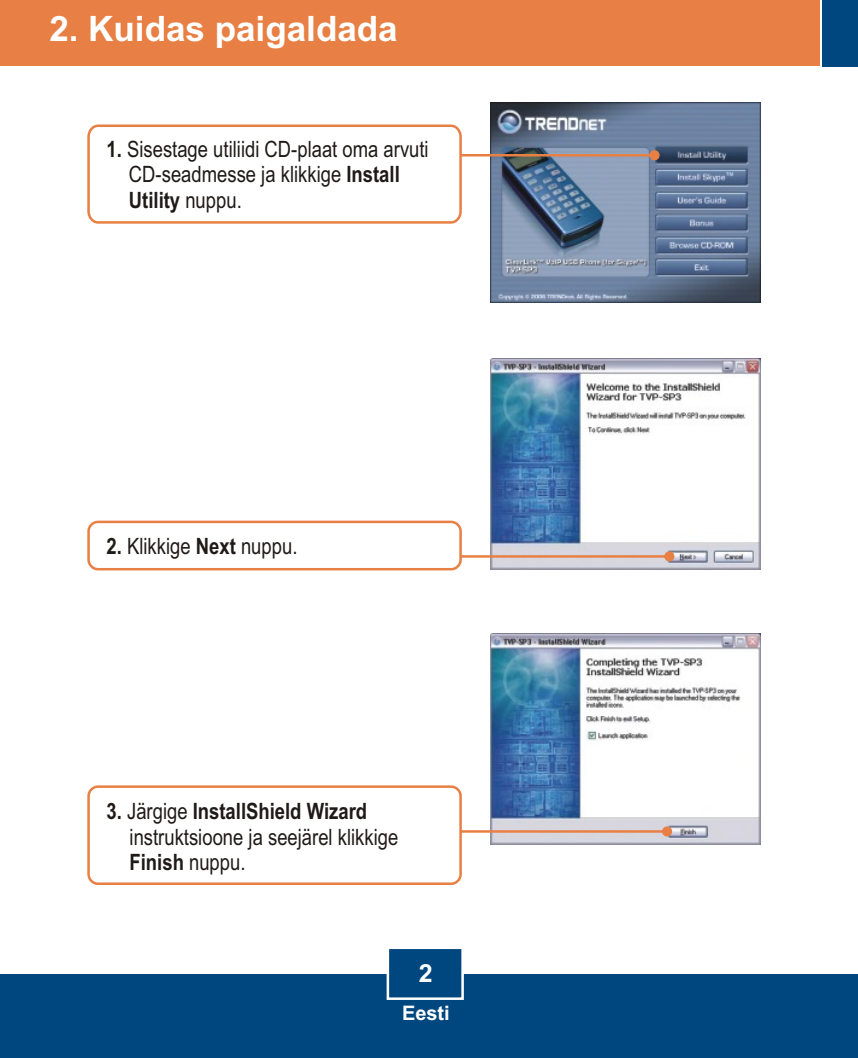
<style>
.page{position:relative;width:858px;height:1058px;background:#fff}
.page>*{position:absolute;margin:0;border:0;box-sizing:border-box;transform-origin:0 0}
.t1{font:700 35px "Arial";color:#fff}
.t2{font:700 25px "Arial";color:#fff}
.t3{font:22.5px/25.8px "Arial Narrow";color:#1f1a17}
.t4{font:700 20px "Arial";color:#fff}
.s1{font-weight:700}
</style>
<div class="page">
<img style="left:490px;top:103px;width:270px;height:199px">
<img style="left:490px;top:633px;width:270px;height:211px">
<img style="left:490px;top:358px;width:270px;height:211px">
<svg style="left:463px;top:150px;width:196px;height:10px;background:#a18f8b"></svg>
<svg style="left:87px;top:124px;width:376px;height:100px"></svg>
<svg style="left:462px;top:551px;width:212px;height:10px;background:#dfc1b6"></svg>
<svg style="left:462px;top:826px;width:210px;height:10px;background:#dfc1b6"></svg>
<div style="left:87px;top:520px;width:375px;height:50px;background:#fff;border:3px solid #e88045;border-radius:9px"></div>
<div style="left:87px;top:785px;width:375px;height:100px;background:#fff;border:3px solid #e88045;border-radius:9px"></div>
<div style="left:0;top:973px;width:858px;height:85px;background:#004780"></div>
<div style="left:0;top:0;width:819px;height:66px;background:#e88045"></div>
<div style="left:822px;top:0;width:36px;height:66px;background:#004780"></div>
<svg style="left:385px;top:949px;width:80px;height:51px"></svg>
<h1 class="t1" style="left:49px;top:16px;width:350px">2. Kuidas paigaldada</h1>
<p class="t3" style="left:129px;top:138px;width:301px;text-indent:-22px"><span class="s1">1.</span> Sisestage utiliidi CD-plaat oma arvuti<br>CD-seadmesse ja klikkige <span class="s1">Install<br>Utility</span> nuppu.</p>
<p class="t3" style="left:107px;top:535px;width:192px"><span class="s1">2.</span> Klikkige <span class="s1">Next</span> nuppu.</p>
<p class="t3" style="left:130px;top:800px;width:270px;text-indent:-23px"><span class="s1">3.</span> Järgige <span class="s1">InstallShield Wizard </span>instruktsioone ja seejärel klikkige<br><span class="s1">Finish</span> nuppu.</p>
<p class="t2" style="left:419px;top:964px;width:15px">2</p>
<p class="t4" style="left:402px;top:1005px;width:49px">Eesti</p>
</div>
